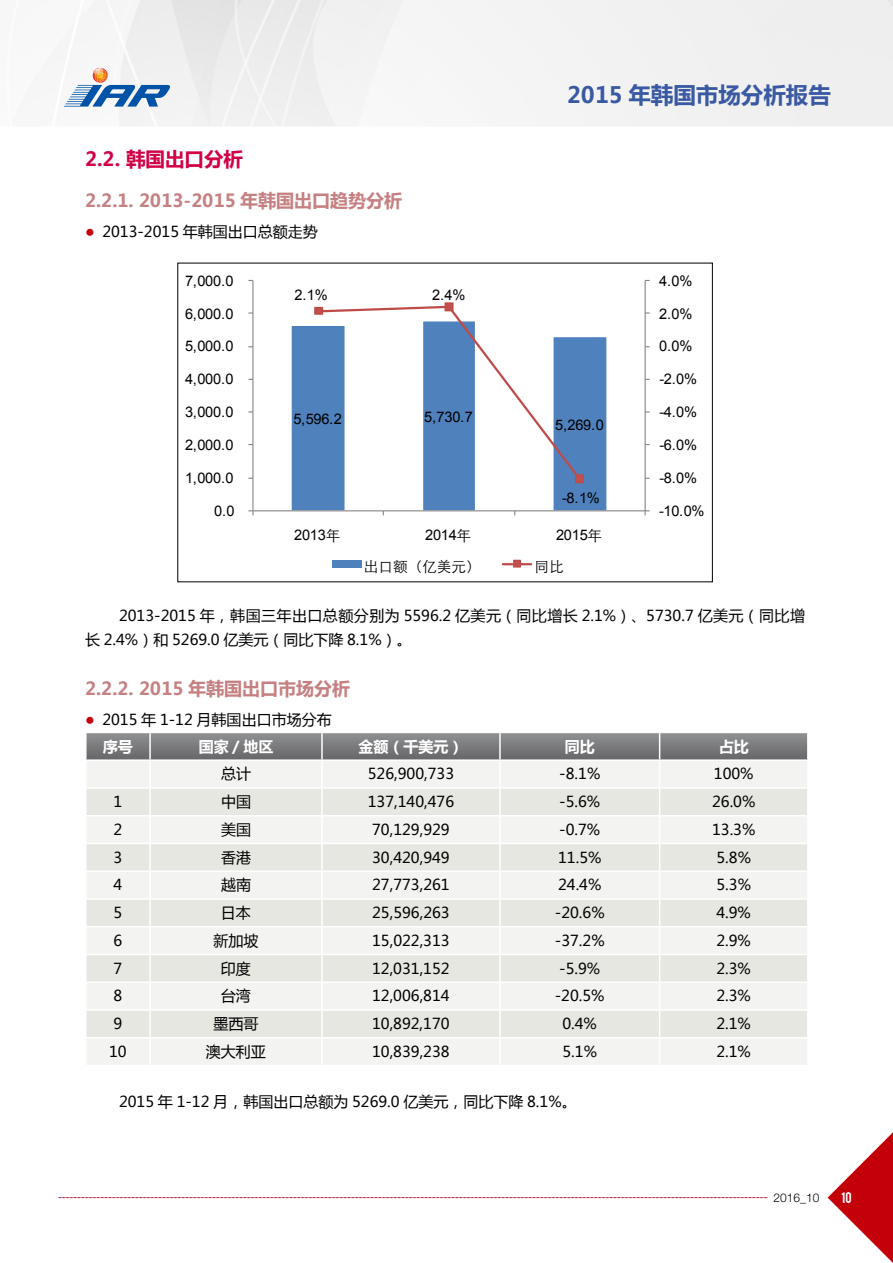
<style>
.page{position:relative;width:893px;height:1263px;background:#fff}
.page>*{position:absolute;margin:0;border:0;box-sizing:border-box;transform-origin:0 0}
.t1{font:700 22.5px "Microsoft Ya Hei";color:#3a59a3}
.t2{font:700 19.5px "Microsoft Ya Hei";color:#d10046}
.t3{font:700 18px "Microsoft Ya Hei";color:#c68081}
.t4{font:15px "Microsoft Ya Hei";color:#000}
.t5{font:15px/24px "Microsoft Ya Hei";color:#040000}
.t6{font:700 15px "Microsoft Ya Hei";color:#fff}
.t7{font:14.55px "Arial";letter-spacing:-.02em;color:#000}
.t8{font:14.55px "ST Xihei";color:#000}
.t9{font:300 12px "Helvetica Neue LT Pro";color:#000}
.t10{font:12px "Bebas";color:#fff}
.s1{color:#c4000a}
.s2{font-family:"ST Xihei"}
.s3{font-weight:700;color:#fff}
</style>
<div class="page">
<img style="left:57px;top:0;width:836px;height:1199px">
<svg style="left:64px;top:68px;width:106px;height:39px"></svg>
<svg style="left:180px;top:265px;width:531px;height:315px"></svg>
<hr style="left:85px;top:761px;width:2px;height:27px;background:#fff">
<hr style="left:807px;top:761px;width:2px;height:27px;background:#fff">
<hr style="left:85px;top:788px;width:2px;height:27px;background:#fff">
<hr style="left:807px;top:788px;width:2px;height:27px;background:#fff">
<hr style="left:85px;top:815px;width:65px;height:1px;background:#fff">
<hr style="left:85px;top:816px;width:2px;height:27px;background:#fff">
<hr style="left:660px;top:815px;width:149px;height:1px;background:#fff">
<hr style="left:807px;top:816px;width:2px;height:27px;background:#fff">
<hr style="left:85px;top:843px;width:2px;height:27px;background:#fff">
<hr style="left:807px;top:843px;width:2px;height:27px;background:#fff">
<hr style="left:85px;top:870px;width:65px;height:2px;background:#fff">
<hr style="left:85px;top:872px;width:2px;height:27px;background:#fff">
<hr style="left:660px;top:870px;width:149px;height:2px;background:#fff">
<hr style="left:807px;top:872px;width:2px;height:27px;background:#fff">
<hr style="left:85px;top:899px;width:2px;height:27px;background:#fff">
<hr style="left:807px;top:899px;width:2px;height:27px;background:#fff">
<hr style="left:85px;top:926px;width:65px;height:1px;background:#fff">
<hr style="left:85px;top:927px;width:2px;height:27px;background:#fff">
<hr style="left:660px;top:926px;width:149px;height:1px;background:#fff">
<hr style="left:807px;top:927px;width:2px;height:27px;background:#fff">
<hr style="left:85px;top:954px;width:2px;height:27px;background:#fff">
<hr style="left:807px;top:954px;width:2px;height:27px;background:#fff">
<hr style="left:85px;top:981px;width:65px;height:2px;background:#fff">
<hr style="left:85px;top:983px;width:2px;height:27px;background:#fff">
<hr style="left:660px;top:981px;width:149px;height:2px;background:#fff">
<hr style="left:807px;top:983px;width:2px;height:27px;background:#fff">
<hr style="left:85px;top:1010px;width:2px;height:27px;background:#fff">
<hr style="left:807px;top:1010px;width:2px;height:27px;background:#fff">
<hr style="left:85px;top:1037px;width:65px;height:1px;background:#fff">
<hr style="left:85px;top:1038px;width:2px;height:27px;background:#fff">
<hr style="left:660px;top:1037px;width:149px;height:1px;background:#fff">
<hr style="left:807px;top:1038px;width:2px;height:27px;background:#fff">
<hr style="left:85px;top:1065px;width:65px;height:1px;background:#fff">
<hr style="left:150px;top:1065px;width:172px;height:1px;background:#fff">
<hr style="left:322px;top:1065px;width:178px;height:1px;background:#fff">
<hr style="left:500px;top:1065px;width:160px;height:1px;background:#fff">
<hr style="left:660px;top:1065px;width:149px;height:1px;background:#fff">
<svg style="left:86px;top:733px;width:721px;height:332px"></svg>
<hr style="left:85px;top:732px;width:65px;height:1px;background:#fff">
<hr style="left:85px;top:733px;width:2px;height:26px;background:#fff">
<hr style="left:150px;top:732px;width:172px;height:1px;background:#fff">
<hr style="left:322px;top:732px;width:178px;height:1px;background:#fff">
<hr style="left:500px;top:732px;width:160px;height:1px;background:#fff">
<hr style="left:660px;top:732px;width:149px;height:1px;background:#fff">
<hr style="left:807px;top:733px;width:2px;height:26px;background:#fff">
<hr style="left:85px;top:759px;width:65px;height:2px;background:#fff">
<hr style="left:150px;top:759px;width:172px;height:2px;background:#fff">
<hr style="left:322px;top:759px;width:178px;height:2px;background:#fff">
<hr style="left:500px;top:759px;width:160px;height:2px;background:#fff">
<hr style="left:660px;top:759px;width:149px;height:2px;background:#fff">
<svg style="left:828px;top:1132px;width:65px;height:131px"></svg>
<svg style="left:58px;top:1197px;width:709px;height:1px"></svg>
<h1 class="t1" style="left:567px;top:79px;width:265px">2015 年韩国市场分析报告</h1>
<h2 class="t2" style="left:85px;top:145px;width:160px">2.2. 韩国出口分析</h2>
<p class="t3" style="left:85px;top:188px;width:319px">2.2.1. 2013-2015 年韩国出口趋势分析</p>
<p class="t5" style="left:85px;top:219px;width:234px"><span class="s1">●</span> 2013-2015 年韩国出口总额走势</p>
<p class="t7" style="left:185px;top:271px;width:50px">7,000.0</p>
<p class="t7" style="left:295px;top:285px;width:35px">2.1%</p>
<p class="t7" style="left:432px;top:285px;width:35px">2.4%</p>
<p class="t7" style="left:659px;top:271px;width:35px">4.0%</p>
<p class="t7" style="left:185px;top:304px;width:50px">6,000.0</p>
<p class="t7" style="left:659px;top:304px;width:35px">2.0%</p>
<p class="t7" style="left:185px;top:337px;width:50px">5,000.0</p>
<p class="t7" style="left:659px;top:337px;width:35px">0.0%</p>
<p class="t7" style="left:185px;top:370px;width:50px">4,000.0</p>
<p class="t7" style="left:659px;top:370px;width:39px">-2.0%</p>
<p class="t7" style="left:185px;top:403px;width:50px">3,000.0</p>
<p class="t7" style="left:293px;top:410px;width:50px">5,596.2</p>
<p class="t7" style="left:424px;top:407px;width:50px">5,730.7</p>
<p class="t7" style="left:555px;top:415px;width:50px">5,269.0</p>
<p class="t7" style="left:659px;top:403px;width:39px">-4.0%</p>
<p class="t7" style="left:185px;top:436px;width:50px">2,000.0</p>
<p class="t7" style="left:659px;top:436px;width:39px">-6.0%</p>
<p class="t7" style="left:185px;top:468px;width:50px">1,000.0</p>
<p class="t7" style="left:659px;top:468px;width:39px">-8.0%</p>
<p class="t7" style="left:214px;top:501px;width:22px">0.0</p>
<p class="t7" style="left:562px;top:489px;width:39px">-8.1%</p>
<p class="t7" style="left:659px;top:501px;width:47px">-10.0%</p>
<p class="t7" style="left:294px;top:525px;width:48px">2013<span class="s2">年</span></p>
<p class="t7" style="left:425px;top:525px;width:48px">2014<span class="s2">年</span></p>
<p class="t7" style="left:556px;top:525px;width:48px">2015<span class="s2">年</span></p>
<p class="t8" style="left:364px;top:555px;width:118px">出口额（亿美元）</p>
<p class="t8" style="left:535px;top:555px;width:31px">同比</p>
<p class="t5" style="left:85px;top:603px;width:721px;text-indent:34px">2013-2015 年，韩国三年出口总额分别为 5596.2 亿美元（同比增长 2.1%）、5730.7 亿美元（同比增长 2.4%）和 5269.0 亿美元（同比下降 8.1%）。</p>
<p class="t3" style="left:85px;top:676px;width:266px">2.2.2. 2015 年韩国出口市场分析</p>
<p class="t5" style="left:103px;top:706px;width:230px;line-height:26.4px;text-indent:-18px"><span class="s1">●</span> 2015 年 1-12 月韩国出口市场分布<span class="s3">序号</span></p>
<p class="t6" style="left:199px;top:736px;width:76px">国家 / 地区</p>
<p class="t6" style="left:358px;top:736px;width:106px">金额（千美元）</p>
<p class="t6" style="left:565px;top:736px;width:31px">同比</p>
<p class="t6" style="left:719px;top:736px;width:31px">占比</p>
<p class="t4" style="left:221px;top:764px;width:31px">总计</p>
<p class="t4" style="left:368px;top:764px;width:88px">526,900,733</p>
<p class="t4" style="left:559px;top:764px;width:43px">-8.1%</p>
<p class="t4" style="left:714px;top:764px;width:41px">100%</p>
<p class="t4" style="left:114px;top:792px;width:10px">1</p>
<p class="t4" style="left:221px;top:792px;width:31px">中国</p>
<p class="t4" style="left:368px;top:792px;width:88px">137,140,476</p>
<p class="t4" style="left:559px;top:792px;width:43px">-5.6%</p>
<p class="t4" style="left:712px;top:792px;width:45px">26.0%</p>
<p class="t4" style="left:114px;top:819px;width:10px">2</p>
<p class="t4" style="left:221px;top:819px;width:31px">美国</p>
<p class="t4" style="left:372px;top:819px;width:79px">70,129,929</p>
<p class="t4" style="left:559px;top:819px;width:43px">-0.7%</p>
<p class="t4" style="left:712px;top:819px;width:45px">13.3%</p>
<p class="t4" style="left:114px;top:847px;width:10px">3</p>
<p class="t4" style="left:221px;top:847px;width:31px">香港</p>
<p class="t4" style="left:372px;top:847px;width:79px">30,420,949</p>
<p class="t4" style="left:558px;top:847px;width:45px">11.5%</p>
<p class="t4" style="left:716px;top:847px;width:36px">5.8%</p>
<p class="t4" style="left:114px;top:875px;width:10px">4</p>
<p class="t4" style="left:221px;top:875px;width:31px">越南</p>
<p class="t4" style="left:372px;top:875px;width:79px">27,773,261</p>
<p class="t4" style="left:558px;top:875px;width:45px">24.4%</p>
<p class="t4" style="left:716px;top:875px;width:36px">5.3%</p>
<p class="t4" style="left:114px;top:903px;width:10px">5</p>
<p class="t4" style="left:221px;top:903px;width:31px">日本</p>
<p class="t4" style="left:372px;top:903px;width:79px">25,596,263</p>
<p class="t4" style="left:555px;top:903px;width:51px">-20.6%</p>
<p class="t4" style="left:716px;top:903px;width:36px">4.9%</p>
<p class="t4" style="left:113px;top:930px;width:10px">6</p>
<p class="t4" style="left:213px;top:930px;width:46px">新加坡</p>
<p class="t4" style="left:372px;top:930px;width:79px">15,022,313</p>
<p class="t4" style="left:555px;top:930px;width:51px">-37.2%</p>
<p class="t4" style="left:716px;top:930px;width:36px">2.9%</p>
<p class="t4" style="left:113px;top:958px;width:10px">7</p>
<p class="t4" style="left:221px;top:958px;width:31px">印度</p>
<p class="t4" style="left:372px;top:958px;width:79px">12,031,152</p>
<p class="t4" style="left:559px;top:958px;width:43px">-5.9%</p>
<p class="t4" style="left:716px;top:958px;width:36px">2.3%</p>
<p class="t4" style="left:113px;top:986px;width:10px">8</p>
<p class="t4" style="left:221px;top:986px;width:31px">台湾</p>
<p class="t4" style="left:372px;top:986px;width:79px">12,006,814</p>
<p class="t4" style="left:555px;top:986px;width:51px">-20.5%</p>
<p class="t4" style="left:716px;top:986px;width:36px">2.3%</p>
<p class="t4" style="left:113px;top:1014px;width:10px">9</p>
<p class="t4" style="left:213px;top:1014px;width:46px">墨西哥</p>
<p class="t4" style="left:372px;top:1014px;width:79px">10,892,170</p>
<p class="t4" style="left:562px;top:1014px;width:36px">0.4%</p>
<p class="t4" style="left:716px;top:1014px;width:36px">2.1%</p>
<p class="t4" style="left:109px;top:1041px;width:19px">10</p>
<p class="t4" style="left:206px;top:1041px;width:61px">澳大利亚</p>
<p class="t4" style="left:372px;top:1041px;width:79px">10,839,238</p>
<p class="t4" style="left:562px;top:1041px;width:36px">5.1%</p>
<p class="t4" style="left:716px;top:1041px;width:36px">2.1%</p>
<p class="t5" style="left:119px;top:1089px;width:459px">2015 年 1-12 月，韩国出口总额为 5269.0 亿美元，同比下降 8.1%。</p>
<p class="t9" style="left:773px;top:1190px;width:48px">2016_10</p>
<p class="t10" style="left:841px;top:1189px;width:12px">10</p>
</div>
